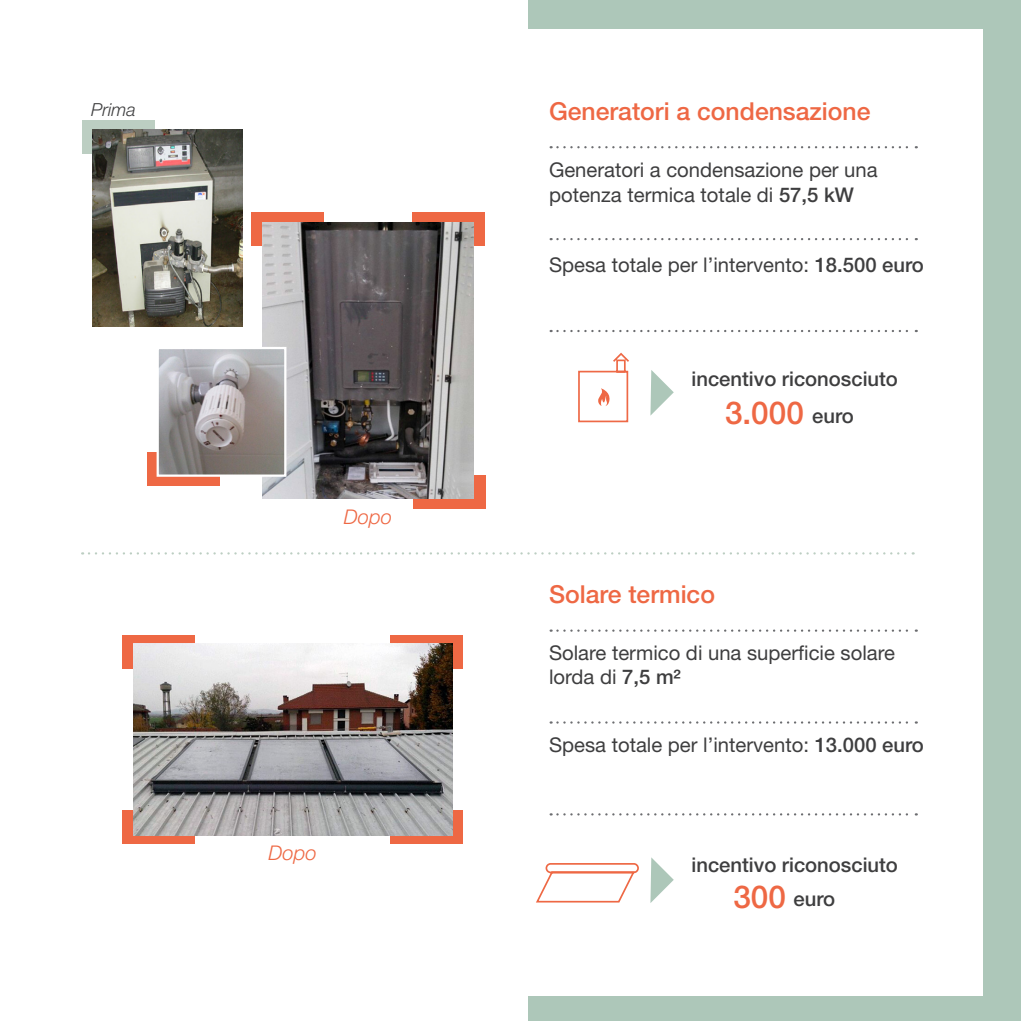
<style>
.page{position:relative;width:1021px;height:1021px;background:#fff}
.page>*{position:absolute;margin:0;border:0;box-sizing:border-box;transform-origin:0 0}
.t1{font:500 31.5px "Helvetica Neue";color:#ee6844}
.t2{font:500 24.75px "Helvetica Neue";color:#ee6844}
.t3{font:20.25px/24.3px "Helvetica Neue";color:#3e3e3f}
.t4{font:500 20.25px "Helvetica Neue";color:#3e3e3f}
.t5{font:italic 300 20.25px "Helvetica Neue";color:#ee6844}
.t6{font:italic 300 18px "Helvetica Neue";color:#3e3e3f}
.s1{font-weight:500}
.s2{font-size:20.25px;color:#3e3e3f}
.s3{font-size:31.5px;color:#ee6844}
</style>
<div class="page">
<div style="left:0;top:0;width:1020px;height:1020px;background:#adc7b9"></div>
<div style="left:0;top:0;width:527px;height:1020px;background:#fff"></div>
<div style="left:0;top:29px;width:982px;height:966px;background:#fff"></div>
<div style="left:147px;top:452px;width:73px;height:34px;background:#ee6844"></div>
<div style="left:413px;top:475px;width:72px;height:34px;background:#ee6844"></div>
<div style="left:412px;top:212px;width:73px;height:34px;background:#ee6844"></div>
<div style="left:123px;top:810px;width:72px;height:34px;background:#ee6844"></div>
<div style="left:123px;top:635px;width:72px;height:34px;background:#ee6844"></div>
<div style="left:390px;top:810px;width:72px;height:34px;background:#ee6844"></div>
<div style="left:390px;top:635px;width:72px;height:34px;background:#ee6844"></div>
<img style="left:133px;top:644px;width:319px;height:191px">
<svg style="left:89px;top:552px;width:824px;height:2px"></svg>
<div style="left:82px;top:120px;width:72px;height:33px;background:#bccec2"></div>
<img style="left:93px;top:130px;width:150px;height:196px">
<div style="left:251px;top:212px;width:72px;height:34px;background:#ee6844"></div>
<img style="left:262px;top:222px;width:211px;height:276px">
<img style="left:160px;top:350px;width:123px;height:124px">
<div style="left:157px;top:347px;width:129px;height:130px;border:2px solid #fff"></div>
<svg style="left:557px;top:629px;width:359px;height:2px"></svg>
<svg style="left:557px;top:721px;width:359px;height:2px"></svg>
<svg style="left:557px;top:813px;width:359px;height:2px"></svg>
<svg style="left:650px;top:857px;width:23px;height:46px"></svg>
<svg style="left:650px;top:370px;width:23px;height:45px"></svg>
<svg style="left:557px;top:146px;width:359px;height:2px"></svg>
<svg style="left:557px;top:238px;width:359px;height:2px"></svg>
<svg style="left:557px;top:330px;width:359px;height:2px"></svg>
<svg style="left:578px;top:352px;width:51px;height:71px"></svg>
<svg style="left:536px;top:863px;width:103px;height:40px"></svg>
<p class="t6" style="left:91px;top:99px;width:46px">Prima</p>
<p class="t5" style="left:344px;top:504px;width:50px">Dopo</p>
<p class="t5" style="left:268px;top:840px;width:50px">Dopo</p>
<p class="t2" style="left:549px;top:97px;width:323px">Generatori a condensazione</p>
<p class="t3" style="left:549px;top:158px;width:330px">Generatori a condensazione per una potenza termica totale di <span class="s1">57,5 kW</span></p>
<p class="t3" style="left:549px;top:253px;width:376px">Spesa totale per l’intervento: <span class="s1">18.500 euro</span></p>
<p class="t4" style="left:691px;top:366px;width:208px">incentivo riconosciuto</p>
<h1 class="t1" style="left:725px;top:394px;width:130px">3.000 <span class="s2">euro</span></h1>
<p class="t2" style="left:549px;top:579px;width:167px">Solare termico</p>
<p class="t3" style="left:549px;top:640px;width:347px">Solare termico di una superficie solare lorda di <span class="s1">7,5 m²</span></p>
<p class="t3" style="left:549px;top:732px;width:376px">Spesa totale per l’intervento: <span class="s1">13.000 euro</span></p>
<p class="t4" style="left:691px;top:852px;width:208px">incentivo riconosciuto</p>
<p class="t4" style="left:733px;top:886px;width:103px"><span class="s3">300</span> euro</p>
</div>
